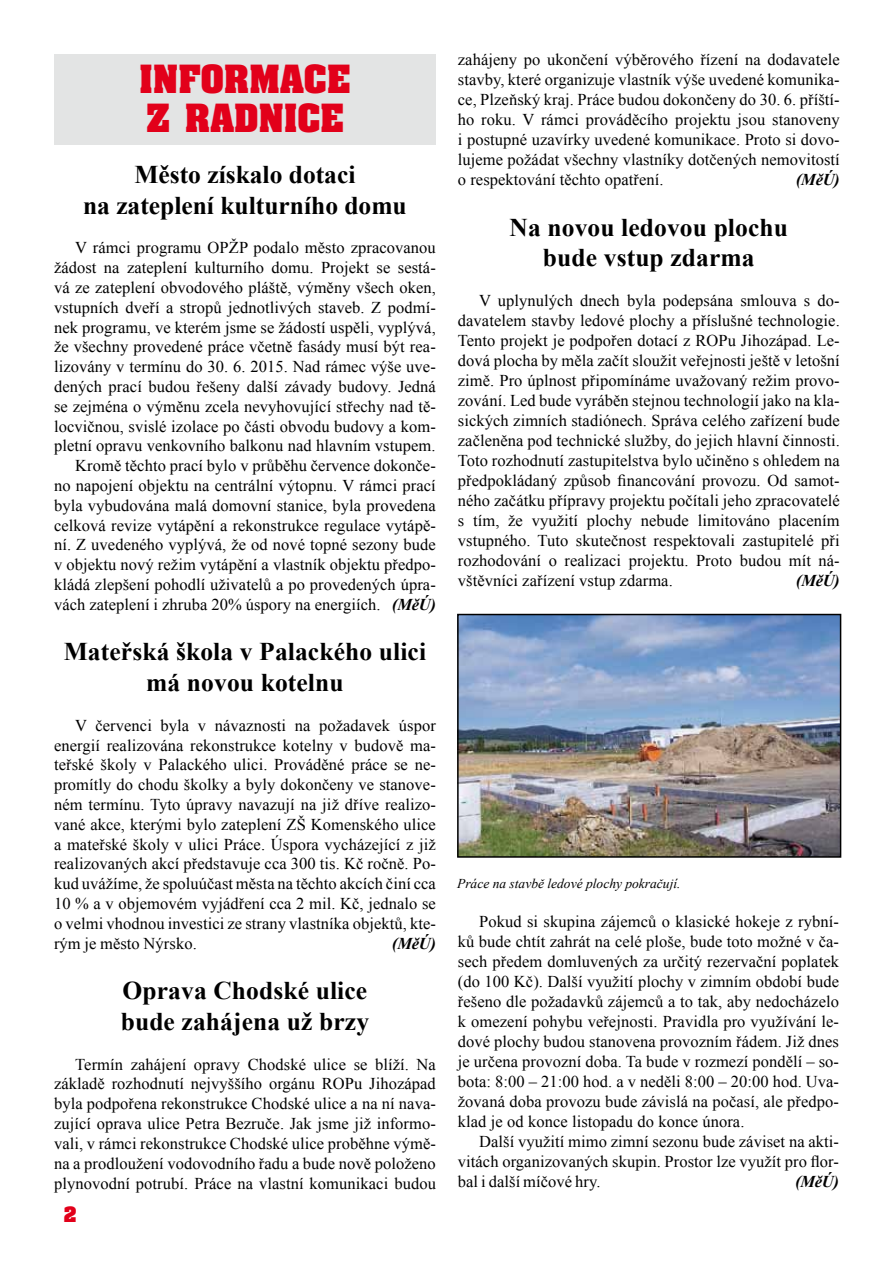
<style>
.page{position:relative;width:893px;height:1263px;background:#fff}
.page>*{position:absolute;margin:0;border:0;box-sizing:border-box;transform-origin:0 0}
.t1{font:33px/39.6px "Aardvark CE Bold";color:#e2001a}
.t2{font:700 25.5px/30.6px "Times New Roman";letter-spacing:.005em;color:#000;text-align:center}
.t3{font:18px "Aardvark CE Bold";color:#e2001a}
.t4{font:16.5px/19.8px "Times New Roman";letter-spacing:.005em;color:#000;text-align:justify}
.t5{font:italic 700 16.5px "Times New Roman";letter-spacing:-.02em;color:#000}
.t6{font:italic 13.5px "Times New Roman";color:#000}
.s1{font-weight:700;font-style:italic}
</style>
<div class="page">
<div style="left:54px;top:54px;width:382px;height:91px;background:#e3e4e4"></div>
<img style="left:460px;top:617px;width:378px;height:238px">
<div style="left:457px;top:614px;width:384px;height:244px;border:2px solid #000"></div>
<h1 class="t1" style="left:140px;top:59px;width:212px">INFORMACE<br>Z RADNICE</h1>
<p class="t4" style="left:458px;top:50px;width:383px">zahájeny po ukončení výběrového řízení na dodavatele stavby, které organizuje vlastník výše uvedené komunika&shy;ce, Plzeňský kraj. Práce budou dokončeny do 30. 6. příští&shy;ho roku. V rámci prováděcího projektu jsou stanoveny i postupné uzavírky uvedené komunikace. Proto si dovo&shy;lujeme požádat všechny vlastníky dotčených nemovitostí o respektování těchto opatření.</p>
<h2 class="t2" style="left:83px;top:159px;width:325px">Město získalo dotaci<br>na zateplení kulturního domu</h2>
<p class="t4" style="left:54px;top:238px;width:383px;text-align:right">V rámci programu OPŽP podalo město zpracovanou žádost na zateplení kulturního domu. Projekt se sestá&shy;vá ze zateplení obvodového pláště, výměny všech oken, vstupních dveří a stropů jednotlivých staveb. Z podmí&shy;nek programu, ve kterém jsme se žádostí uspěli, vyplývá, že všechny provedené práce včetně fasády musí být rea&shy;lizovány v termínu do 30. 6. 2015. Nad rámec výše uve&shy;dených prací budou řešeny další závady budovy. Jedná se zejména o výměnu zcela nevyhovující střechy nad tě&shy;locvičnou, svislé izolace po části obvodu budovy a kom&shy;pletní opravu venkovního balkonu nad hlavním vstupem.<br>Kromě těchto prací bylo v průběhu července dokonče-<br>no napojení objektu na centrální výtopnu. V rámci prací byla vybudována malá domovní stanice, byla provedena celková revize vytápění a rekonstrukce regulace vytápě&shy;ní. Z uvedeného vyplývá, že od nové topné sezony bude v objektu nový režim vytápění a vlastník objektu předpo&shy;kládá zlepšení pohodlí uživatelů a po provedených úpra&shy;vách zateplení i zhruba 20% úspory na energiích. <span class="s1">(MěÚ)</span></p>
<h2 class="t2" style="left:64px;top:636px;width:364px">Mateřská škola v Palackého ulici má novou kotelnu</h2>
<p class="t4" style="left:54px;top:715px;width:383px;text-indent:21px">V červenci byla v návaznosti na požadavek úspor energií realizována rekonstrukce kotelny v budově ma&shy;teřské školy v Palackého ulici. Prováděné práce se ne&shy;promítly do chodu školky a byly dokončeny ve stanove&shy;ném termínu. Tyto úpravy navazují na již dříve realizo&shy;vané akce, kterými bylo zateplení ZŠ Komenského ulice a mateřské školy v ulici Práce. Úspora vycházející z již realizovaných akcí představuje cca 300 tis. Kč ročně. Po&shy;kud uvážíme, že spoluúčast města na těchto akcích činí cca 10 % a v objemovém vyjádření cca 2 mil. Kč, jednalo se o velmi vhodnou investici ze strany vlastníka objektů, kte&shy;rým je město Nýrsko.</p>
<p class="t5" style="left:796px;top:168px;width:45px">(MěÚ)</p>
<h2 class="t2" style="left:510px;top:211px;width:280px">Na novou ledovou plochu bude vstup zdarma</h2>
<p class="t4" style="left:458px;top:290px;width:383px;text-indent:21px">V uplynulých dnech byla podepsána smlouva s do&shy;davatelem stavby ledové plochy a příslušné technologie.<br>Tento projekt je podpořen dotací z ROPu Jihozápad. Le&shy;dová plocha by měla začít sloužit veřejnosti ještě v letošní zimě. Pro úplnost připomínáme uvažovaný režim provo&shy;zování. Led bude vyráběn stejnou technologií jako na kla&shy;sických zimních stadiónech. Správa celého zařízení bude začleněna pod technické služby, do jejich hlavní činnosti.<br>Toto rozhodnutí zastupitelstva bylo učiněno s ohledem na předpokládaný způsob financování provozu. Od samot&shy;ného začátku přípravy projektu počítali jeho zpracovatelé s tím, že využití plochy nebude limitováno placením vstupného. Tuto skutečnost respektovali zastupitelé při rozhodování o realizaci projektu. Proto budou mít ná&shy;vštěvníci zařízení vstup zdarma.</p>
<p class="t5" style="left:796px;top:568px;width:45px">(MěÚ)</p>
<p class="t6" style="left:457px;top:874px;width:225px">Práce na stavbě ledové plochy pokračují.</p>
<p class="t4" style="left:458px;top:911px;width:383px;text-indent:21px">Pokud si skupina zájemců o klasické hokeje z rybní&shy;ků bude chtít zahrát na celé ploše, bude toto možné v ča&shy;sech předem domluvených za určitý rezervační poplatek (do 100 Kč). Další využití plochy v zimním období bude řešeno dle požadavků zájemců a to tak, aby nedocházelo k omezení pohybu veřejnosti. Pravidla pro využívání le&shy;dové plochy budou stanovena provozním řádem. Již dnes je určena provozní doba. Ta bude v rozmezí pondělí – so&shy;bota: 8:00 – 21:00 hod. a v neděli 8:00 – 20:00 hod. Uva&shy;žovaná doba provozu bude závislá na počasí, ale předpo&shy;klad je od konce listopadu do konce února.</p>
<p class="t4" style="left:458px;top:1131px;width:383px;text-indent:21px">Další využití mimo zimní sezonu bude záviset na akti&shy;vitách organizovaných skupin. Prostor lze využít pro flor&shy;bal i další míčové hry.</p>
<p class="t5" style="left:392px;top:932px;width:45px">(MěÚ)</p>
<h2 class="t2" style="left:121px;top:975px;width:250px;text-align:left">Oprava Chodské ulice bude zahájena už brzy</h2>
<p class="t4" style="left:54px;top:1054px;width:383px;text-indent:21px">Termín zahájení opravy Chodské ulice se blíží. Na základě rozhodnutí nejvyššího orgánu ROPu Jihozápad byla podpořena rekonstrukce Chodské ulice a na ní nava&shy;zující oprava ulice Petra Bezruče. Jak jsme již informo&shy;vali, v rámci rekonstrukce Chodské ulice proběhne výmě&shy;na a prodloužení vodovodního řadu a bude nově položeno plynovodní potrubí. Práce na vlastní komunikaci budou</p>
<p class="t5" style="left:795px;top:1170px;width:45px">(MěÚ)</p>
<p class="t3" style="left:64px;top:1202px;width:14px">2</p>
</div>
